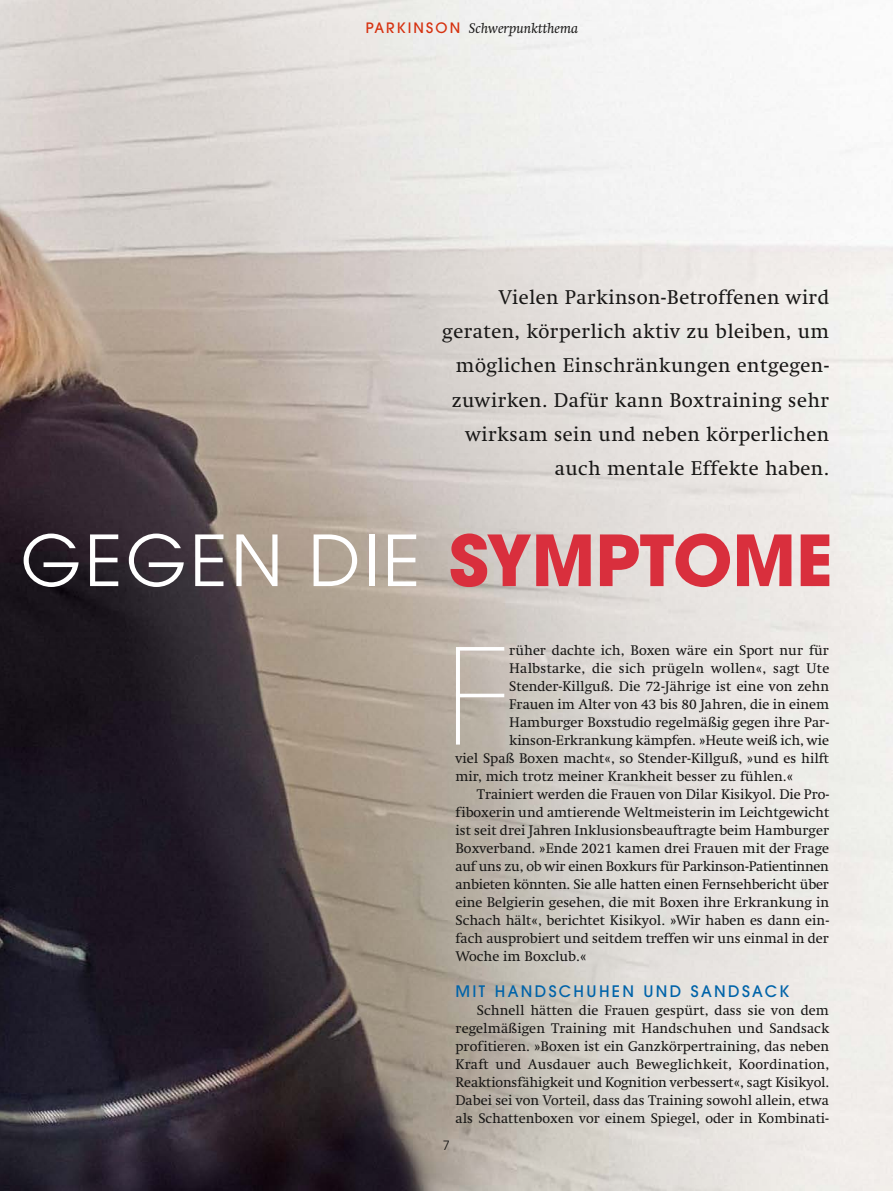
<style>
.page{position:relative;width:893px;height:1191px;background:#fff}
.page>*{position:absolute;margin:0;border:0;box-sizing:border-box;transform-origin:0 0}
.t1{font:200 131.85px "Avant Garde";color:#fff}
.t2{font:69.75px "ITC Avant Garde Pro";letter-spacing:.05em;color:#fff}
.t3{font:20.25px/34.3px "Swift LT Std";letter-spacing:.02em;color:#181716;text-align:right}
.t4{font:500 15.75px "ITC Avant Garde Pro";letter-spacing:.15em;color:#0063a9}
.t5{font:14.25px/18px "Swift LT Std";color:#181716;text-align:justify}
.t6{font:14.25px "Swift LT Std";letter-spacing:-.02em;color:#181716}
.t7{font:italic 14.25px "Swift LT Std";color:#181716}
.t8{font:12.75px "ITC Avant Garde Pro";color:#181716}
.s1{font-family:"ITC Avant Garde Pro";font-weight:500;font-style:normal;color:#d63210}
.s2{font-weight:700;color:#d92f3d}
</style>
<div class="page">
<img style="left:0;top:0;width:893px;height:1191px">
<p class="t7" style="left:366px;top:21px;width:214px"><span class="s1">PARKINSON</span> Schwerpunktthema</p>
<h3 class="t3" style="left:442px;top:280px;width:388px">Vielen Parkinson-Betroffenen wird geraten, körperlich aktiv zu bleiben, um möglichen Einschränkungen entgegen&shy;zuwirken. Dafür kann Boxtraining sehr wirksam sein und neben körperlichen auch mentale Effekte haben.</h3>
<h2 class="t2" style="left:21px;top:517px;width:813px">GEGEN DIE <span class="s2">SYMPTOME</span></h2>
<h1 class="t1" style="left:446px;top:637px;width:65px">F</h1>
<p class="t5" style="left:509px;top:641px;width:321px">rüher dachte ich, Boxen wäre ein Sport nur für</p>
<p class="t5" style="left:509px;top:659px;width:322px">Halbstarke, die sich prügeln wollen«, sagt Ute</p>
<p class="t5" style="left:509px;top:677px;width:321px">Stender-Killguß. Die 72-Jährige ist eine von zehn</p>
<p class="t5" style="left:509px;top:695px;width:321px">Frauen im Alter von 43 bis 80 Jahren, die in einem</p>
<p class="t5" style="left:509px;top:713px;width:321px">Hamburger Boxstudio regelmäßig gegen ihre Par-</p>
<p class="t5" style="left:509px;top:731px;width:321px">kinson-Erkrankung kämpfen. »Heute weiß ich, wie</p>
<p class="t5" style="left:455px;top:749px;width:375px">viel Spaß Boxen macht«, so Stender-Killguß, »und es hilft</p>
<p class="t5" style="left:455px;top:767px;width:339px">mir, mich trotz meiner Krankheit besser zu fühlen.«</p>
<p class="t5" style="left:477px;top:785px;width:354px">Trainiert werden die Frauen von Dilar Kisikyol. Die Pro-</p>
<p class="t5" style="left:455px;top:803px;width:375px">fiboxerin und amtierende Weltmeisterin im Leichtgewicht</p>
<p class="t5" style="left:455px;top:821px;width:375px">ist seit drei Jahren Inklusionsbeauftragte beim Hamburger</p>
<p class="t5" style="left:455px;top:839px;width:375px">Boxverband. »Ende 2021 kamen drei Frauen mit der Frage</p>
<p class="t6" style="left:455px;top:858px;width:375px">auf uns zu, ob wir einen Boxkurs für Parkinson-Patientinnen</p>
<p class="t5" style="left:455px;top:875px;width:375px">anbieten könnten. Sie alle hatten einen Fernsehbericht über</p>
<p class="t5" style="left:455px;top:893px;width:375px">eine Belgierin gesehen, die mit Boxen ihre Erkrankung in</p>
<p class="t5" style="left:455px;top:911px;width:375px">Schach hält«, berichtet Kisikyol. »Wir haben es dann ein-</p>
<p class="t5" style="left:455px;top:929px;width:375px">fach ausprobiert und seitdem treffen wir uns einmal in der</p>
<p class="t5" style="left:455px;top:947px;width:133px">Woche im Boxclub.«</p>
<p class="t4" style="left:455px;top:980px;width:335px">MIT HANDSCHUHEN UND SANDSACK</p>
<p class="t5" style="left:455px;top:1001px;width:375px;text-indent:21px">Schnell hätten die Frauen gespürt, dass sie von dem regelmäßigen Training mit Handschuhen und Sandsack profitieren. »Boxen ist ein Ganzkörpertraining, das neben Kraft und Ausdauer auch Beweglichkeit, Koordination, Reaktionsfähigkeit und Kognition verbessert«, sagt Kisikyol.<br>Dabei sei von Vorteil, dass das Training sowohl allein, etwa als Schattenboxen vor einem Spiegel, oder in Kombinati-</p>
<p class="t8" style="left:443px;top:1137px;width:9px">7</p>
</div>
